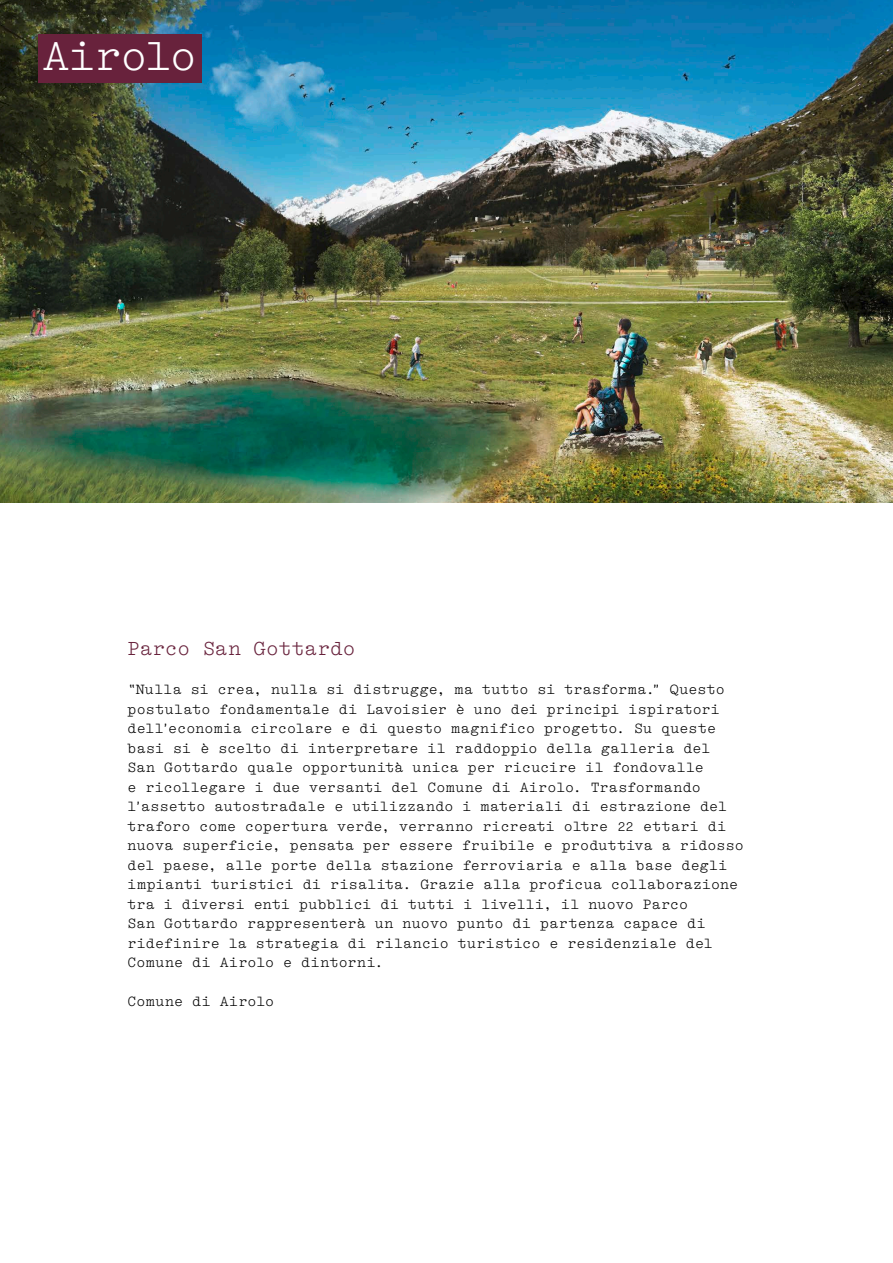
<style>
.page{position:relative;width:893px;height:1263px;background:#fff}
.page>*{position:absolute;margin:0;border:0;box-sizing:border-box;transform-origin:0 0}
.Titel_Ortschaft{font:500 45px "LL Ignazio";letter-spacing:-.025em;color:#fff}
.Ort_Gruss{font:500 21px "LL Ignazio";letter-spacing:.005em;color:#68223c}
.Fliesstext{font:500 15px/19.5px "LL Ignazio";letter-spacing:.01em;color:#000}
</style>
<div class="page">
<img style="left:0;top:0;width:893px;height:502px">
<div style="left:38px;top:34px;width:164px;height:48px;background:#68223c"></div>
<p class="Titel_Ortschaft" style="left:43px;top:34px;width:156px">Airolo</p>
<p class="Ort_Gruss" style="left:128px;top:638px;width:229px">Parco San Gottardo</p>
<p class="Fliesstext" style="left:128px;top:680px;width:618px">“Nulla si crea, nulla si distrugge, ma tutto si trasforma.” Questo postulato fondamentale di Lavoisier è uno dei principi ispiratori dell’economia circolare e di questo magnifico progetto. Su queste basi si è scelto di interpretare il raddoppio della galleria del<br>San Gottardo quale opportunità unica per ricucire il fondovalle<br>e ricollegare i due versanti del Comune di Airolo. Trasformando l’assetto autostradale e utilizzando i materiali di estrazione del traforo come copertura verde, verranno ricreati oltre 22 ettari di nuova superficie, pensata per essere fruibile e produttiva a ridosso del paese, alle porte della stazione ferroviaria e alla base degli impianti turistici di risalita. Grazie alla proficua collaborazione tra i diversi enti pubblici di tutti i livelli, il nuovo Parco<br>San Gottardo rappresenterà un nuovo punto di partenza capace di ridefinire la strategia di rilancio turistico e residenziale del Comune di Airolo e dintorni.</p>
<p class="Fliesstext" style="left:128px;top:992px;width:148px">Comune di Airolo</p>
</div>
